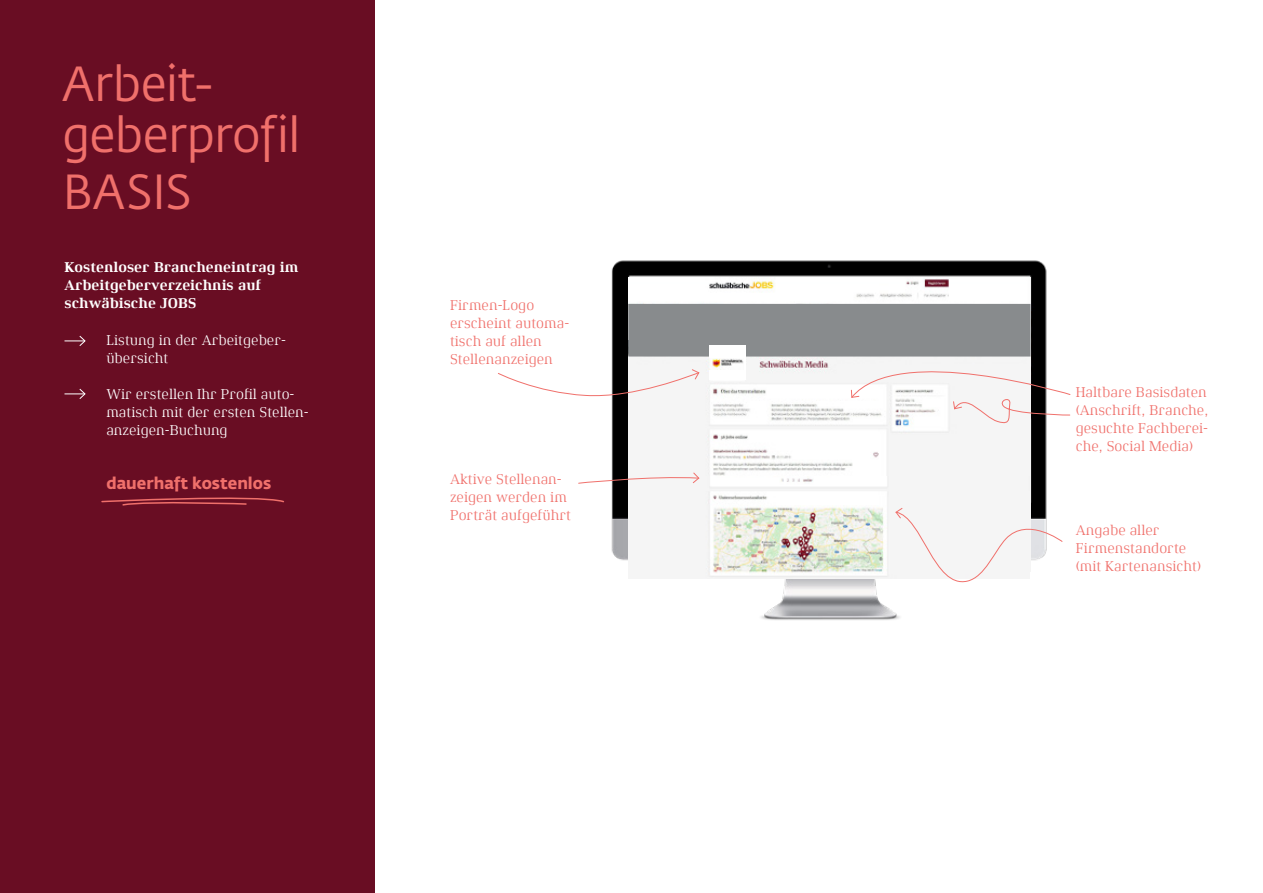
<style>
.page{position:relative;width:1263px;height:893px;background:#fff}
.page>*{position:absolute;margin:0;border:0;box-sizing:border-box;transform-origin:0 0}
.t1{font:48.75px/51px "Fedra Sans Std";letter-spacing:-.01em;color:#f0706b}
.t2{font:700 16.5px "Fedra Sans Std";color:#f0706b}
.t3{font:14.25px/18px "Xenois Serif Pro";color:#f0706b}
.t4{font:14.25px/18px "Xenois Serif Pro";color:#fff}
.t5{font:700 14.25px/18px "Xenois Serif Pro";color:#fff}
</style>
<div class="page">
<div style="left:0;top:0;width:374px;height:893px;background:#690d23"></div>
<img style="left:611px;top:260px;width:436px;height:360px">
<svg style="left:64px;top:335px;width:22px;height:11px"></svg>
<svg style="left:64px;top:388px;width:22px;height:11px"></svg>
<img style="left:628px;top:277px;width:401px;height:27px">
<svg style="left:101px;top:497px;width:183px;height:9px"></svg>
<img style="left:628px;top:426px;width:401px;height:50px">
<img style="left:628px;top:476px;width:401px;height:102px">
<div style="left:890px;top:434px;width:75px;height:88px;background:#f5f5f5"></div>
<img style="left:890px;top:426px;width:139px;height:8px">
<svg style="left:578px;top:472px;width:122px;height:12px"></svg>
<svg style="left:498px;top:304px;width:573px;height:122px"></svg>
<div style="left:710px;top:345px;width:36px;height:12px;background:#fff"></div>
<div style="left:710px;top:370px;width:36px;height:10px;background:#fff"></div>
<hr style="left:744px;top:345px;width:2px;height:35px;background:#fff">
<svg style="left:895px;top:507px;width:168px;height:83px"></svg>
<h1 class="t1" style="left:62px;top:60px;width:239px">Arbeit&shy;geberprofil</h1>
<h1 class="t1" style="left:63px;top:168px;width:130px">BASIS</h1>
<p class="t5" style="left:64px;top:258px;width:235px">Kostenloser Brancheneintrag im<br>Arbeitgeberverzeichnis auf schwäbische JOBS</p>
<p class="t4" style="left:106px;top:331px;width:181px">Listung in der Arbeitgeber&shy;übersicht</p>
<p class="t4" style="left:106px;top:385px;width:204px">Wir erstellen Ihr Profil auto&shy;matisch mit der ersten Stellen&shy;anzeigen-Buchung</p>
<p class="t2" style="left:106px;top:473px;width:166px">dauerhaft kostenlos</p>
<p class="t3" style="left:450px;top:296px;width:121px">Firmen-Logo erscheint automa&shy;tisch auf allen<br>Stellenanzeigen</p>
<p class="t3" style="left:450px;top:470px;width:123px">Aktive Stellenan&shy;zeigen werden im<br>Porträt aufgeführt</p>
<p class="t3" style="left:1076px;top:383px;width:134px;text-align:justify">Haltbare Basisdaten (Anschrift, Branche, gesuchte Fachberei&shy;che, Social Media)</p>
<p class="t3" style="left:1076px;top:521px;width:127px">Angabe aller<br>Firmenstandorte (mit Kartenansicht)</p>
</div>
